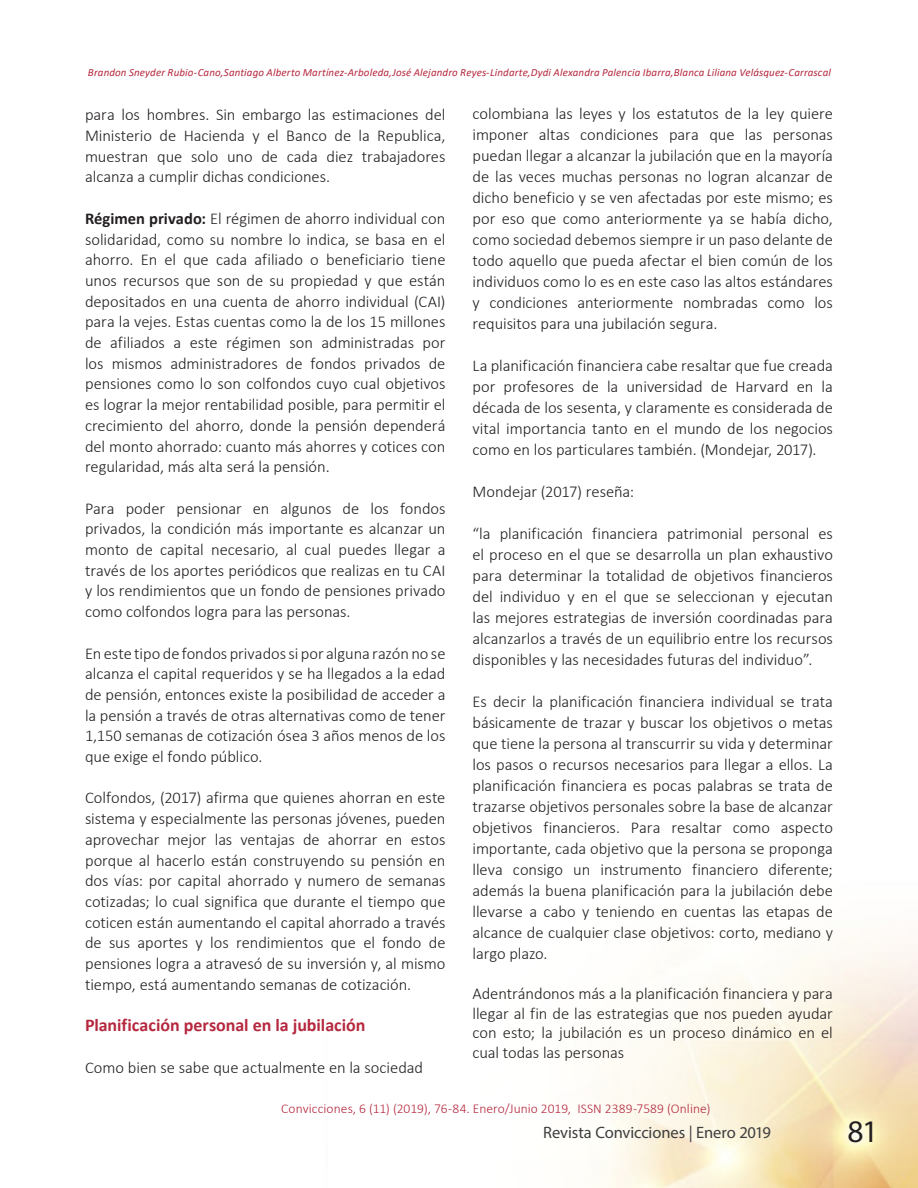
<style>
.page{position:relative;width:918px;height:1188px;background:#fff}
.page>*{position:absolute;margin:0;border:0;box-sizing:border-box;transform-origin:0 0}
.t1{font:31.5px "Myriad Pro";color:#231f20}
.t2{font:700 18px "Calibri";color:#b5283e}
.t3{font:300 16.5px/20.7px "Calibri";letter-spacing:-.005em;color:#231f20;text-align:justify}
.t4{font:16.5px "Myriad Pro";letter-spacing:-.005em;color:#3e3e3f}
.Sub2{font:300 13.5px "Calibri";letter-spacing:.005em;color:#b5283e}
.autor{font:italic 10.95px "Calibri";letter-spacing:.015em;color:#b5283e}
.s1{font-weight:700}
</style>
<div class="page">
<img style="left:601px;top:939px;width:317px;height:249px">
<p class="autor" style="left:88px;top:64px;width:745px">Brandon Sneyder Rubio-Cano,Santiago Alberto Martínez-Arboleda,José Alejandro Reyes-Lindarte,Dydi Alexandra Palencia Ibarra,Blanca Liliana Velásquez-Carrascal</p>
<p class="t3" style="left:85px;top:104px;width:362px">para los hombres. Sin embargo las estimaciones del Ministerio de Hacienda y el Banco de la Republica, muestran que solo uno de cada diez trabajadores alcanza a cumplir dichas condiciones.</p>
<p class="t3" style="left:85px;top:208px;width:362px"><span class="s1">Régimen privado:</span> El régimen de ahorro individual con solidaridad, como su nombre lo indica, se basa en el ahorro. En el que cada afiliado o beneficiario tiene unos recursos que son de su propiedad y que están depositados en una cuenta de ahorro individual (CAI) para la vejes. Estas cuentas como la de los 15 millones de afiliados a este régimen son administradas por los mismos administradores de fondos privados de pensiones como lo son colfondos cuyo cual objetivos es lograr la mejor rentabilidad posible, para permitir el crecimiento del ahorro, donde la pensión dependerá del monto ahorrado: cuanto más ahorres y cotices con regularidad, más alta será la pensión.</p>
<p class="t3" style="left:85px;top:498px;width:362px">Para poder pensionar en algunos de los fondos privados, la condición más importante es alcanzar un monto de capital necesario, al cual puedes llegar a través de los aportes periódicos que realizas en tu CAI y los rendimientos que un fondo de pensiones privado como colfondos logra para las personas.</p>
<p class="t3" style="left:85px;top:643px;width:362px">En este tipo de fondos privados si por alguna razón no se alcanza el capital requeridos y se ha llegados a la edad de pensión, entonces existe la posibilidad de acceder a la pensión a través de otras alternativas como de tener 1,150 semanas de cotización ósea 3 años menos de los que exige el fondo público.</p>
<p class="t3" style="left:85px;top:787px;width:362px">Colfondos, (2017) afirma que quienes ahorran en este sistema y especialmente las personas jóvenes, pueden aprovechar mejor las ventajas de ahorrar en estos porque al hacerlo están construyendo su pensión en dos vías: por capital ahorrado y numero de semanas cotizadas; lo cual significa que durante el tiempo que coticen están aumentando el capital ahorrado a través de sus aportes y los rendimientos que el fondo de pensiones logra a atravesó de su inversión y, al mismo tiempo, está aumentando semanas de cotización.</p>
<p class="t2" style="left:85px;top:1012px;width:282px">Planificación personal en la jubilación</p>
<p class="t3" style="left:85px;top:1057px;width:340px">Como bien se sabe que actualmente en la sociedad</p>
<p class="t3" style="left:472px;top:103px;width:362px">colombiana las leyes y los estatutos de la ley quiere imponer altas condiciones para que las personas puedan llegar a alcanzar la jubilación que en la mayoría de las veces muchas personas no logran alcanzar de dicho beneficio y se ven afectadas por este mismo; es por eso que como anteriormente ya se había dicho, como sociedad debemos siempre ir un paso delante de todo aquello que pueda afectar el bien común de los individuos como lo es en este caso las altos estándares y condiciones anteriormente nombradas como los requisitos para una jubilación segura.</p>
<p class="t3" style="left:472px;top:355px;width:362px">La planificación financiera cabe resaltar que fue creada por profesores de la universidad de Harvard en la década de los sesenta, y claramente es considerada de vital importancia tanto en el mundo de los negocios como en los particulares también. (Mondejar, 2017).</p>
<p class="t3" style="left:472px;top:481px;width:163px">Mondejar (2017) reseña:</p>
<p class="t3" style="left:472px;top:523px;width:362px">“la planificación financiera patrimonial personal es el proceso en el que se desarrolla un plan exhaustivo para determinar la totalidad de objetivos financieros del individuo y en el que se seleccionan y ejecutan las mejores estrategias de inversión coordinadas para alcanzarlos a través de un equilibrio entre los recursos disponibles y las necesidades futuras del individuo”.</p>
<p class="t3" style="left:472px;top:691px;width:362px">Es decir la planificación financiera individual se trata básicamente de trazar y buscar los objetivos o metas que tiene la persona al transcurrir su vida y determinar los pasos o recursos necesarios para llegar a ellos. La planificación financiera es pocas palabras se trata de trazarse objetivos personales sobre la base de alcanzar objetivos financieros. Para resaltar como aspecto importante, cada objetivo que la persona se proponga lleva consigo un instrumento financiero diferente; además la buena planificación para la jubilación debe llevarse a cabo y teniendo en cuentas las etapas de alcance de cualquier clase objetivos: corto, mediano y largo plazo.</p>
<p class="t3" style="left:472px;top:984px;width:362px;line-height:19.5px">Adentrándonos más a la planificación financiera y para llegar al fin de las estrategias que nos pueden ayudar con esto; la jubilación es un proceso dinámico en el cual todas las personas</p>
<p class="Sub2" style="left:281px;top:1100px;width:431px">Convicciones, 6 (11) (2019), 76-84. Enero/Junio 2019, ISSN 2389-7589 (Online)</p>
<p class="t4" style="left:543px;top:1123px;width:229px">Revista Convicciones | Enero 2019</p>
<h1 class="t1" style="left:848px;top:1112px;width:32px">81</h1>
</div>
